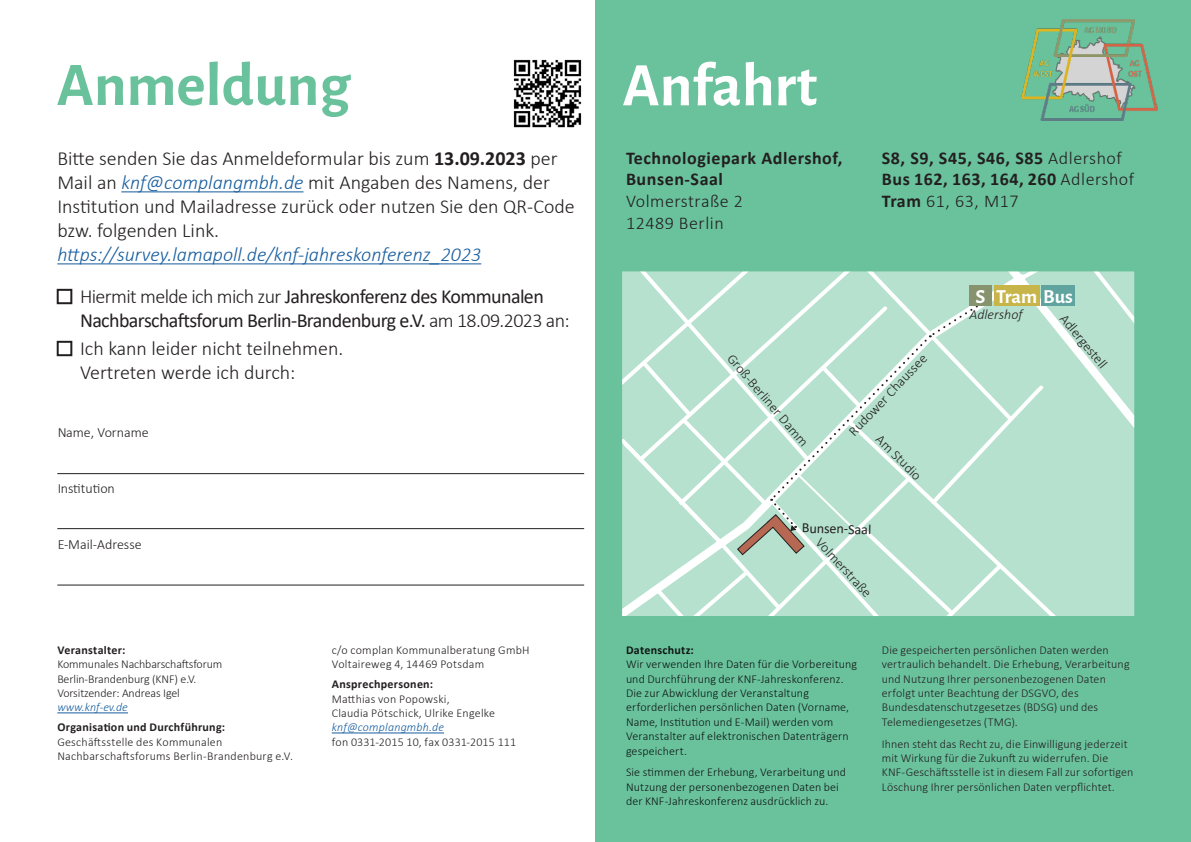
<style>
.page{position:relative;width:1191px;height:842px;background:#fff}
.page>*{position:absolute;margin:0;border:0;box-sizing:border-box;transform-origin:0 0}
._01_03_Vorne_Kontext{font:700 62px "Alegreya Sans";color:#6ac29d}
._01_03_Vorne_Kontext-2{font:700 62px "Alegreya Sans";color:#fff}
.t1{font:300 20px/24px "Calibri";color:#231f20}
.t2{font:20px/24px "Calibri";letter-spacing:-.03em;color:#231f20}
._01_03_Vorne_Kontext-3{font:700 20px "Alegreya Sans";color:#fff}
.t3{font:700 18px "Calibri";letter-spacing:.03em;color:#231f20}
.t4{font:300 18px "Calibri";letter-spacing:.03em;color:#231f20}
._01_03_Vorne_Kontext-4{font:300 14px "Calibri";color:#231f20}
._01_03_Vorne_Kontext-5{font:14px "Calibri";color:#231f20}
._01_03_Vorne_Kontext-6{font:italic 300 14px "Calibri";color:#231f20}
.t5{font:300 12px/14.4px "Calibri";letter-spacing:.01em;color:#231f20}
.t6{font:300 12px/14.4px "Calibri";letter-spacing:-.01em;color:#231f20}
.t7{font:700 12px "Calibri";letter-spacing:.025em;color:#231f20}
.t8{font:italic 300 12px "Calibri";letter-spacing:.015em;color:#175d9e}
.s1{font-weight:700}
.s2{font-style:italic;color:#175d9e}
.s3{font-weight:300}
</style>
<div class="page">
<div style="left:595px;top:0;width:596px;height:842px;background:#6ac29d"></div>
<hr style="left:57px;top:585px;width:527px;height:1px;background:#231f20">
<hr style="left:57px;top:473px;width:527px;height:1px;background:#231f20">
<hr style="left:57px;top:528px;width:527px;height:1px;background:#231f20">
<div style="left:57px;top:289px;width:15px;height:15px;border:2px solid #231f20"></div>
<div style="left:57px;top:341px;width:15px;height:15px;border:2px solid #231f20"></div>
<img style="left:513px;top:59px;width:69px;height:69px">
<hr style="left:121px;top:191px;width:182px;height:1px;background:#175d9e">
<hr style="left:57px;top:263px;width:424px;height:1px;background:#175d9e">
<hr style="left:57px;top:712px;width:71px;height:1px;background:#175d9e">
<hr style="left:332px;top:733px;width:112px;height:1px;background:#175d9e">
<img style="left:1021px;top:20px;width:136px;height:101px">
<svg style="left:622px;top:271px;width:513px;height:345px;background:#bae1d0"></svg>
<p class="_01_03_Vorne_Kontext" style="left:57px;top:40px;width:295px">Anmeldung</p>
<p class="_01_03_Vorne_Kontext-2" style="left:622px;top:40px;width:196px">Anfahrt</p>
<p class="t1" style="left:57px;top:146px;width:519px">Bitte senden Sie das Anmeldeformular bis zum <span class="s1">13.09.2023</span> per Mail an <span class="s2">knf@complangmbh.de</span> mit Angaben des Namens, der Institution und Mailadresse zurück oder nutzen Sie den QR-Code bzw. folgenden Link. <span class="s2">https://survey.lamapoll.de/knf-jahreskonferenz_2023</span></p>
<p class="t3" style="left:626px;top:145px;width:218px">Technologiepark Adlershof,</p>
<p class="t3" style="left:626px;top:167px;width:98px">Bunsen-Saal</p>
<p class="t4" style="left:626px;top:190px;width:118px">Volmerstraße 2</p>
<p class="t4" style="left:626px;top:211px;width:99px">12489 Berlin</p>
<p class="t3" style="left:882px;top:145px;width:241px">S8, S9, S45, S46, S85 <span class="s3">Adlershof</span></p>
<p class="t3" style="left:882px;top:167px;width:254px">Bus 162, 163, 164, 260 <span class="s3">Adlershof</span></p>
<p class="t4" style="left:882px;top:190px;width:138px"><span class="s1">Tram</span> 61, 63, M17</p>
<h2 class="t2" style="left:80px;top:284px;width:491px"><span class="s3">Hiermit melde ich mich zur</span> Jahreskonferenz des Kommunalen<br>Nachbarschaftsforum Berlin-Brandenburg e.V. <span class="s3">am 18.09.2023 an:</span></h2>
<h2 class="t1" style="left:80px;top:336px;width:265px">Ich kann leider nicht teilnehmen.<br>Vertreten werde ich durch:</h2>
<p class="_01_03_Vorne_Kontext-4" style="left:57px;top:423px;width:93px">Name, Vorname</p>
<p class="_01_03_Vorne_Kontext-4" style="left:57px;top:480px;width:59px">Institution</p>
<p class="_01_03_Vorne_Kontext-4" style="left:57px;top:536px;width:86px">E-Mail-Adresse</p>
<p class="t7" style="left:57px;top:641px;width:70px">Veranstalter:</p>
<p class="t6" style="left:57px;top:657px;width:166px">Kommunales Nachbarschaftsforum<br>Berlin-Brandenburg (KNF) e.V.</p>
<p class="t6" style="left:57px;top:686px;width:124px">Vorsitzender: Andreas Igel</p>
<p class="t8" style="left:57px;top:700px;width:72px">www.knf-ev.de</p>
<p class="t7" style="left:57px;top:719px;width:169px">Organisation und Durchführung:</p>
<p class="t5" style="left:57px;top:734px;width:166px">Geschäftsstelle des Kommunalen</p>
<p class="t5" style="left:57px;top:749px;width:237px">Nachbarschaftsforums Berlin-Brandenburg e.V.</p>
<p class="t5" style="left:332px;top:642px;width:199px">c/o complan Kommunalberatung GmbH</p>
<p class="t5" style="left:332px;top:657px;width:154px">Voltaireweg 4, 14469 Potsdam</p>
<p class="t7" style="left:332px;top:676px;width:103px">Ansprechpersonen:</p>
<p class="t5" style="left:332px;top:691px;width:119px">Matthias von Popowski,</p>
<p class="t5" style="left:332px;top:706px;width:165px">Claudia Pötschick, Ulrike Engelke</p>
<p class="t8" style="left:332px;top:720px;width:114px">knf@complangmbh.de</p>
<p class="t5" style="left:332px;top:734px;width:186px">fon 0331-2015 10, fax 0331-2015 111</p>
<p class="_01_03_Vorne_Kontext-4" style="left:737px;top:350px;width:118px;rotate:50deg">Groß-Berliner Damm</p>
<p class="_01_03_Vorne_Kontext-4" style="left:844px;top:427px;width:109px;rotate:-46deg">Rudower Chaussee</p>
<p class="_01_03_Vorne_Kontext-4" style="left:883px;top:431px;width:60px;rotate:44deg">Am Studio</p>
<p class="_01_03_Vorne_Kontext-5" style="left:802px;top:518px;width:71px;rotate:1deg">Bunsen-Saal</p>
<p class="_01_03_Vorne_Kontext-4" style="left:824px;top:534px;width:77px;rotate:47deg">Volmerstraße</p>
<p class="_01_03_Vorne_Kontext-3" style="left:975px;top:282px;width:11px">S</p>
<p class="_01_03_Vorne_Kontext-3" style="left:996px;top:282px;width:78px">Tram Bus</p>
<p class="_01_03_Vorne_Kontext-4" style="left:1069px;top:310px;width:67px;rotate:51deg">Adlergestell</p>
<p class="_01_03_Vorne_Kontext-6" style="left:969px;top:305px;width:55px">Adlershof</p>
<p class="t7" style="left:626px;top:641px;width:69px">Datenschutz:</p>
<p class="t5" style="left:626px;top:657px;width:233px">Wir verwenden Ihre Daten für die Vorbereitung und Durchführung der KNF-Jahreskonferenz.<br>Die zur Abwicklung der Veranstaltung erforderlichen persönlichen Daten (Vorname, Name, Institution und E-Mail) werden vom Veranstalter auf elektronischen Datenträgern gespeichert.</p>
<p class="t5" style="left:626px;top:765px;width:222px">Sie stimmen der Erhebung, Verarbeitung und<br>Nutzung der personenbezogenen Daten bei der KNF-Jahreskonferenz ausdrücklich zu.</p>
<p class="t5" style="left:882px;top:642px;width:249px">Die gespeicherten persönlichen Daten werden vertraulich behandelt. Die Erhebung, Verarbeitung und Nutzung Ihrer personenbezogenen Daten erfolgt unter Beachtung der DSGVO, des Bundesdatenschutzgesetzes (BDSG) und des Telemediengesetzes (TMG).</p>
<p class="t5" style="left:882px;top:736px;width:253px">Ihnen steht das Recht zu, die Einwilligung jederzeit mit Wirkung für die Zukunft zu widerrufen. Die KNF-Geschäftsstelle ist in diesem Fall zur sofortigen Löschung Ihrer persönlichen Daten verpflichtet.</p>
</div>
